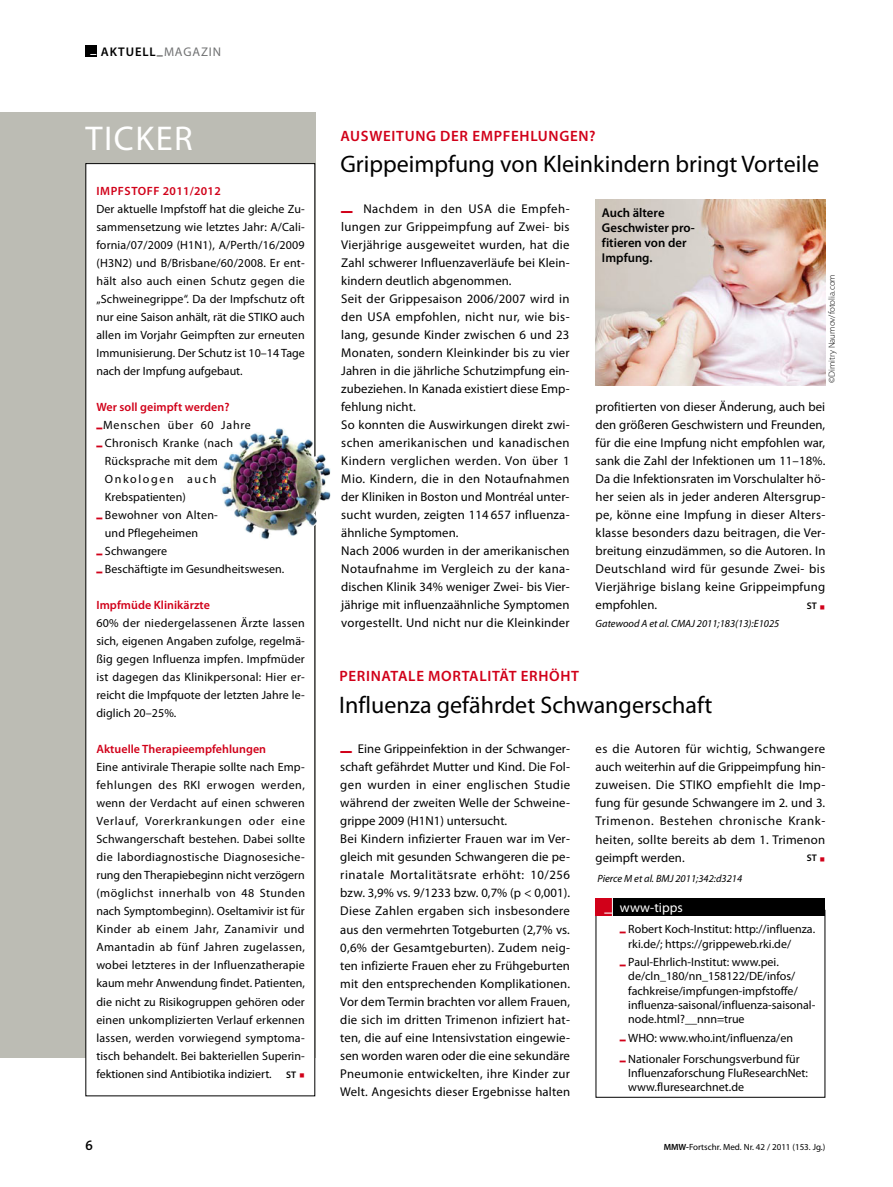
<style>
.page{position:relative;width:893px;height:1187px;background:#fff}
.page>*{position:absolute;margin:0;border:0;box-sizing:border-box;transform-origin:0 0}
.t1{font:40.2px "Myriad Pro";color:#d10019;scale:.57 1}
.t2{font:34.8px "Myriad Pro";color:#d10019;scale:.34 1}
.t3{font:34.5px "Myriad Pro";letter-spacing:.045em;color:#fff}
.t4{font:24px "Myriad Pro";color:#000}
.t5{font:600 15px "Myriad Pro";letter-spacing:.045em;color:#d10019}
.t6{font:13.5px "Myriad Pro";letter-spacing:.005em;color:#fff}
.t7{font:600 13.5px "The Sans";color:#000}
.t8{font:12.75px/18px "Myriad Pro";letter-spacing:.015em;color:#000}
.t9{font:600 12.75px/15px "Myriad Pro";color:#000}
.t10{font:600 12.6px "Myriad Pro";letter-spacing:.07em;color:#000}
.t11{font:12px/18px "Myriad Pro";color:#000}
.t12{font:600 12px "Myriad Pro";letter-spacing:.005em;color:#d10019}
.t13{font:12px "Myriad Pro";letter-spacing:.06em;color:#000}
.t14{font:600 12px "Myriad Pro";letter-spacing:.035em;color:#d10019}
.t15{font:italic 10.5px "Myriad Pro";color:#000}
.t16{font:9.6px "Myriad Pro Semibold SC800";color:#000}
.t17{font:9px "Myriad Pro";color:#000}
.t18{font:300 9px "Myriad Pro";color:#000}
.s1{font-weight:400;color:#707172}
.s2{font-family:"Myriad Pro Semibold SC800";font-size:9.6px}
.s3{font-family:"Minion Pro";font-size:14.25px;color:#d10019}
.s4{font-family:"The Sans"}
.s5{font-weight:600}
</style>
<div class="page">
<div style="left:85px;top:45px;width:12px;height:11px;background:#000"></div>
<div style="left:0;top:113px;width:315px;height:945px;background:#bcbcb4"></div>
<div style="left:86px;top:164px;width:229px;height:931px;background:#fff"></div>
<div style="left:595px;top:898px;width:17px;height:17px;background:#d10019"></div>
<div style="left:612px;top:898px;width:213px;height:17px;background:#000"></div>
<svg style="left:612px;top:898px;width:1px;height:18px"></svg>
<img style="left:221px;top:427px;width:110px;height:113px">
<img style="left:595px;top:199px;width:230px;height:186px">
<p class="t10" style="left:91px;top:47px;width:132px"><sub>–</sub> AKTUELL<sub>–</sub><span class="s1">MAGAZIN</span></p>
<h3 class="t3" style="left:85px;top:125px;width:109px">TICKER</h3>
<p class="t14" style="left:96px;top:186px;width:126px">IMPFSTOFF 2011/2012</p>
<p class="t11" style="left:96px;top:201px;width:210px;text-align:justify">Der aktuelle Impfstoff hat die gleiche Zu&shy;sammensetzung wie letztes Jahr: A/Cali&shy;fornia/07/2009 (H1N1), A/Perth/16/2009 (H3N2) und B/Brisbane/60/2008. Er ent&shy;hält also auch einen Schutz gegen die „Schweinegrippe“. Da der Impfschutz oft nur eine Saison anhält, rät die STIKO auch allen im Vorjahr Geimpften zur erneuten Immunisierung. Der Schutz ist 10–14 Tage nach der Impfung aufgebaut.</p>
<p class="t12" style="left:96px;top:402px;width:135px">Wer soll geimpft werden?</p>
<h2 class="t2" style="left:96px;top:400px;width:19px">_</h2>
<p class="t13" style="left:103px;top:420px;width:149px">Menschen über 60 Jahre</p>
<h2 class="t2" style="left:96px;top:418px;width:19px">_</h2>
<p class="t11" style="left:105px;top:435px;width:129px">Chronisch Kranke (nach<br>Rücksprache mit dem<br>Onkologen auch<br>Krebspatienten)</p>
<h2 class="t2" style="left:96px;top:490px;width:19px">_</h2>
<p class="t11" style="left:105px;top:507px;width:114px">Bewohner von Alten&shy;und Pflegeheimen</p>
<h2 class="t2" style="left:96px;top:526px;width:19px">_</h2>
<p class="t11" style="left:105px;top:543px;width:64px">Schwangere</p>
<h2 class="t2" style="left:96px;top:544px;width:19px">_</h2>
<p class="t11" style="left:105px;top:561px;width:181px">Beschäftigte im Gesundheitswesen.</p>
<p class="t12" style="left:96px;top:600px;width:115px">Impfmüde Klinikärzte</p>
<p class="t11" style="left:96px;top:615px;width:210px;text-align:justify">60% der niedergelassenen Ärzte lassen sich, eigenen Angaben zufolge, regelmä&shy;ßig gegen Influenza impfen. Impfmüder ist dagegen das Klinikpersonal: Hier er&shy;reicht die Impfquote der letzten Jahre le&shy;diglich 20–25%.</p>
<p class="t12" style="left:96px;top:744px;width:171px">Aktuelle Therapieempfehlungen</p>
<p class="t11" style="left:96px;top:759px;width:210px;text-align:justify">Eine antivirale Therapie sollte nach Emp&shy;fehlungen des RKI erwogen werden, wenn der Verdacht auf einen schweren Verlauf, Vorerkrankungen oder eine Schwangerschaft bestehen. Dabei sollte die labordiagnostische Diagnosesiche&shy;rung den Therapiebeginn nicht verzögern (möglichst innerhalb von 48 Stunden nach Symp tombeginn). Oseltamivir ist für Kinder ab einem Jahr, Zanamivir und Amantadin ab fünf Jahren zugelassen, wobei letzteres in der Influenzatherapie kaum mehr Anwendung findet. Patienten, die nicht zu Risikogruppen gehören oder einen unkomplizierten Verlauf erkennen lassen, werden vorwiegend symptoma&shy;tisch behandelt. Bei bakteriellen Superin&shy;fektionen sind Antibiotika indiziert. <span class="s2">ST</span> <span class="s3">■</span></p>
<p class="t5" style="left:340px;top:130px;width:257px">AUSWEITUNG DER EMPFEHLUNGEN?</p>
<h3 class="t4" style="left:340px;top:155px;width:480px">Grippeimpfung von Kleinkindern bringt Vorteile</h3>
<h1 class="t1" style="left:341px;top:179px;width:22px">_</h1>
<p class="t8" style="left:341px;top:201px;width:230px;text-indent:22px">Nachdem in den USA die Empfeh&shy;lungen zur Grippeimpfung auf Zwei- bis Vierjährige ausgeweitet wurden, hat die Zahl schwerer Influenzaverläufe bei Klein&shy;kindern deutlich abgenommen.<br>Seit der Grippesaison 2006/2007 wird in den USA empfohlen, nicht nur, wie bis&shy;lang, gesunde Kinder zwischen 6 und 23<br>Monaten, sondern Kleinkinder bis zu vier Jahren in die jährliche Schutzimpfung ein&shy;zubeziehen. In Kanada existiert diese Emp&shy;fehlung nicht.<br>So konnten die Auswirkungen direkt zwi&shy;schen amerikanischen und kanadischen Kindern verglichen werden. Von über 1<br>Mio. Kindern, die in den Notaufnahmen der Kliniken in Boston und Montréal unter&shy;sucht wurden, zeigten 114 657 influenza&shy;ähnliche Symptomen.<br>Nach 2006 wurden in der amerikanischen Notaufnahme im Vergleich zu der kana&shy;dischen Klinik 34% weniger Zwei- bis Vier&shy;jährige mit influenzaähnliche Symptomen vorgestellt. Und nicht nur die Kleinkinder</p>
<p class="t9" style="left:602px;top:206px;width:94px">Auch ältere<br>Geschwister pro&shy;fitieren von der<br>Impfung.</p>
<p class="t18" style="left:828px;top:383px;width:110px;rotate:-90deg">©Dimitry Naumov/fotolia.com</p>
<p class="t8" style="left:595px;top:399px;width:231px;text-align:justify">profitierten von dieser Änderung, auch bei den größeren Geschwistern und Freunden, für die eine Impfung nicht empfohlen war, sank die Zahl der Infektionen um 11–18%.<br>Da die Infektionsraten im Vorschulalter hö&shy;her seien als in jeder anderen Altersgrup&shy;pe, könne eine Impfung in dieser Alters&shy;klasse besonders dazu beitragen, die Ver&shy;breitung einzudämmen, so die Autoren. In Deutschland wird für gesunde Zwei- bis Vierjährige bislang keine Grippeimpfung empfohlen.</p>
<p class="t16" style="left:806px;top:600px;width:20px">ST <span class="s3">■</span></p>
<p class="t15" style="left:595px;top:619px;width:185px">Gatewood A et al. CMAJ 2011;183(13):E1025</p>
<p class="t5" style="left:339px;top:670px;width:241px">PERINATALE MORTALITÄT ERHÖHT</p>
<h3 class="t4" style="left:339px;top:695px;width:374px">Influenza gefährdet Schwangerschaft</h3>
<p class="t8" style="left:340px;top:741px;width:231px;text-indent:18px">Eine Grippeinfektion in der Schwanger&shy;schaft gefährdet Mutter und Kind. Die Fol&shy;gen wurden in einer englischen Studie während der zweiten Welle der Schweine&shy;grippe 2009 (H1N1) untersucht.<br>Bei Kindern infizierter Frauen war im Ver&shy;gleich mit gesunden Schwangeren die pe&shy;rinatale Mortalitätsrate erhöht: 10/256 bzw. 3,9% vs. 9/1233 bzw. 0,7% (p &lt; 0,001).<br>Diese Zahlen ergaben sich insbesondere aus den vermehrten Totgeburten (2,7% vs.<br>0,6% der Gesamtgeburten). Zudem neig&shy;ten infizierte Frauen eher zu Frühgeburten mit den entsprechenden Komplikationen.<br>Vor dem Termin brachten vor allem Frauen, die sich im dritten Trimenon infiziert hat&shy;ten, die auf eine Intensivstation eingewie&shy;sen worden waren oder die eine sekundäre Pneumonie entwickelten, ihre Kinder zur Welt. Angesichts dieser Ergebnisse halten</p>
<p class="t8" style="left:595px;top:741px;width:231px;text-align:justify">es die Autoren für wichtig, Schwangere auch weiterhin auf die Grippeimpfung hin&shy;zuweisen. Die STIKO empfiehlt die Imp&shy;fung für gesunde Schwangere im 2. und 3.<br>Trimenon. Bestehen chronische Krank&shy;heiten, sollte bereits ab dem 1. Trimenon geimpft werden.</p>
<h1 class="t1" style="left:340px;top:719px;width:22px">_</h1>
<p class="t16" style="left:806px;top:852px;width:20px">ST <span class="s3">■</span></p>
<p class="t15" style="left:597px;top:874px;width:146px">Pierce M et al. BMJ 2011;342:d3214</p>
<p class="t6" style="left:604px;top:902px;width:80px"><span class="s4">–</span> www-tipps</p>
<h2 class="t2" style="left:619px;top:904px;width:19px">_</h2>
<p class="t11" style="left:628px;top:922px;width:188px;line-height:14.2px">Robert Koch-Institut: http://influenza. rki.de/; https://grippeweb.rki.de/</p>
<h2 class="t2" style="left:619px;top:936px;width:19px">_</h2>
<p class="t11" style="left:628px;top:955px;width:189px;line-height:14.2px">Paul-Ehrlich-Institut: www.pei. de/cln_180/nn_158122/DE/infos/ fachkreise/impfungen-impfstoffe/ influ enza-saisonal/influenza-saisonal&shy;node.html?__nnn=true</p>
<h2 class="t2" style="left:619px;top:1012px;width:19px">_</h2>
<p class="t11" style="left:628px;top:1029px;width:166px">WHO: www.who.int/influenza/en</p>
<h2 class="t2" style="left:619px;top:1033px;width:19px">_</h2>
<p class="t11" style="left:628px;top:1052px;width:181px;line-height:14.2px">Nationaler Forschungsverbund für<br>Influenzaforschung FluResearchNet: www.fluresearchnet.de</p>
<p class="t7" style="left:85px;top:1136px;width:9px">6</p>
<p class="t17" style="left:663px;top:1143px;width:163px"><span class="s5">MMW-</span>Fortschr. Med. Nr. 42 / 2011 (153. Jg.)</p>
</div>
